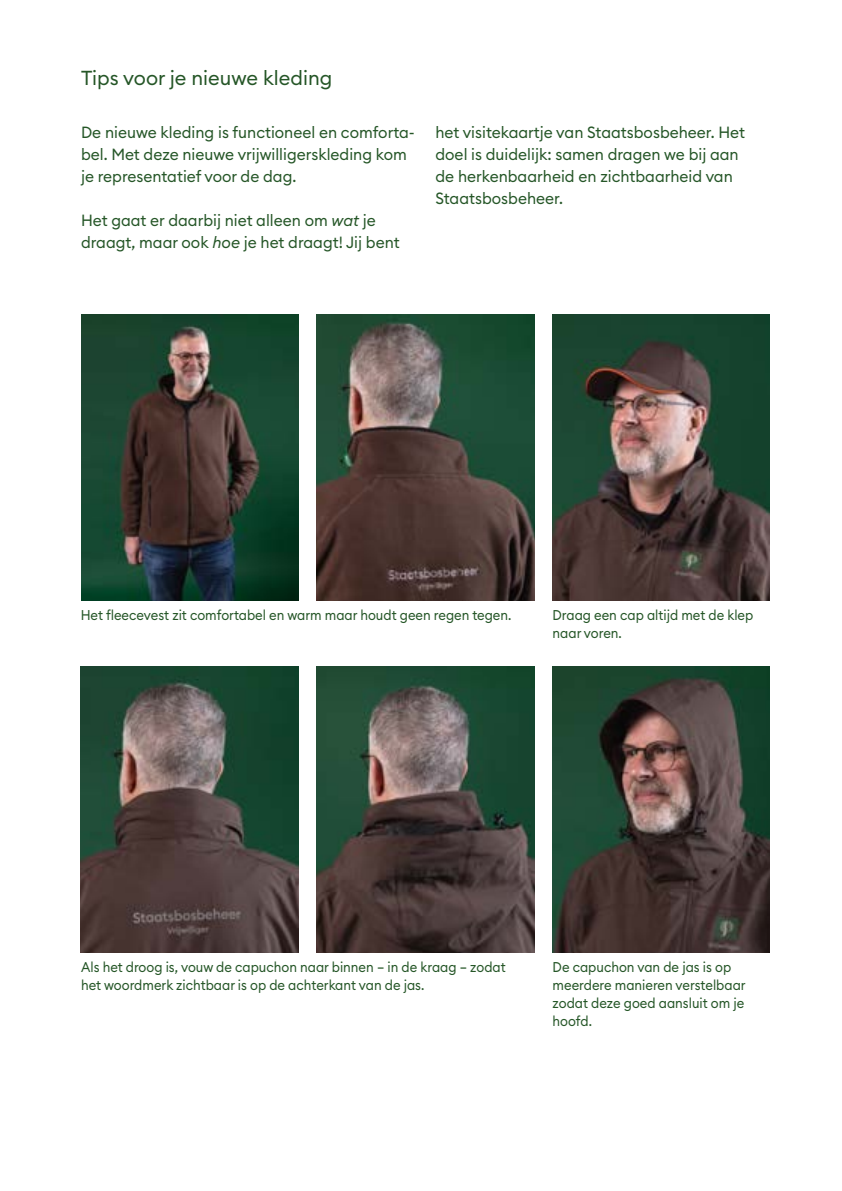
<style>
.page{position:relative;width:842px;height:1191px;background:#fff}
.page>*{position:absolute;margin:0;border:0;box-sizing:border-box;transform-origin:0 0}
.t1{font:20px "Euclid Circular B";color:#255627}
.t2{font:16px/22px "Euclid Circular B";color:#255627}
.t3{font:14px/18px "Euclid Circular B";color:#255627;scale:.93 1}
.s1{font-style:italic}
</style>
<div class="page">
<img style="left:81px;top:314px;width:217px;height:286px">
<img style="left:81px;top:666px;width:217px;height:286px">
<img style="left:317px;top:314px;width:217px;height:286px">
<img style="left:317px;top:666px;width:217px;height:286px">
<img style="left:553px;top:314px;width:217px;height:286px">
<img style="left:553px;top:666px;width:217px;height:286px">
<p class="t1" style="left:81px;top:65px;width:253px">Tips voor je nieuwe kleding</p>
<p class="t2" style="left:81px;top:121px;width:335px">De nieuwe kleding is functioneel en comforta&shy;bel. Met deze nieuwe vrijwilligerskleding kom je representatief voor de dag.</p>
<p class="t2" style="left:81px;top:209px;width:320px">Het gaat er daarbij niet alleen om <span class="s1">wat</span> je draagt, maar ook <span class="s1">hoe</span> je het draagt! Jij bent</p>
<p class="t2" style="left:435px;top:121px;width:311px">het visitekaartje van Staatsbosbeheer. Het doel is duidelijk: samen dragen we bij aan de herkenbaarheid en zichtbaarheid van Staatsbosbeheer.</p>
<p class="t3" style="left:81px;top:605px;width:465px">Het fleecevest zit comfortabel en warm maar houdt geen regen tegen.</p>
<p class="t3" style="left:553px;top:605px;width:217px">Draag een cap altijd met de klep naar voren.</p>
<p class="t3" style="left:81px;top:957px;width:458px">Als het droog is, vouw de capuchon naar binnen – in de kraag – zodat het woordmerk zichtbaar is op de achterkant van de jas.</p>
<p class="t3" style="left:553px;top:957px;width:209px">De capuchon van de jas is op meerdere manieren verstelbaar zodat deze goed aansluit om je hoofd.</p>
</div>
